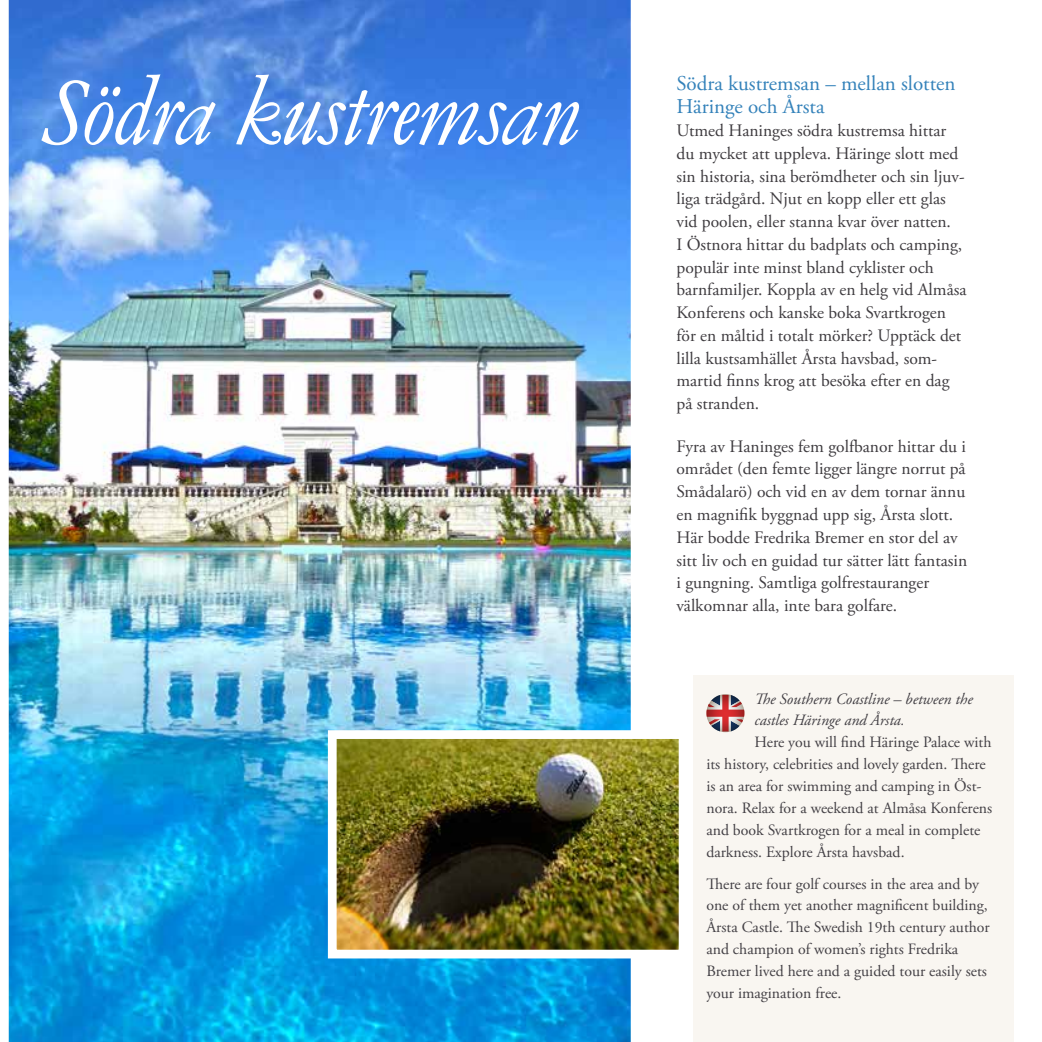
<style>
.page{position:relative;width:1042px;height:1042px;background:#fff}
.page>*{position:absolute;margin:0;border:0;box-sizing:border-box;transform-origin:0 0}
.t1{font:94.5px "Garamond Elegant FS";letter-spacing:-.005em;color:#fff}
.t2{font:21px/23.6px "Adobe Garamond Pro";color:#3482ba}
.t3{font:17.5px/22.8px "Adobe Garamond Pro";color:#3e3b3f}
.t4{font:15.75px/21.9px "Adobe Garamond Pro";color:#434045}
.t5{font:italic 15.75px/21.9px "Adobe Garamond Pro";color:#434045}
</style>
<div class="page">
<img style="left:8px;top:0;width:623px;height:1042px">
<div style="left:693px;top:675px;width:321px;height:367px;background:#f9f6f1"></div>
<svg style="left:706px;top:694px;width:38px;height:38px"></svg>
<svg style="left:706px;top:695px;width:38px;height:36px"></svg>
<img style="left:338px;top:740px;width:339px;height:208px">
<div style="left:328px;top:730px;width:359px;height:228px;border:9px solid #fff"></div>
<h1 class="t1" style="left:33px;top:62px;width:541px">Södra kustremsan</h1>
<p class="t2" style="left:676px;top:72px;width:281px">Södra kustremsan – mellan slotten<br>Häringe och Årsta</p>
<p class="t3" style="left:676px;top:120px;width:292px">Utmed Haninges södra kustremsa hittar du mycket att uppleva. Häringe slott med sin historia, sina berömdheter och sin ljuv&shy;liga trädgård. Njut en kopp eller ett glas vid poolen, eller stanna kvar över natten.<br>I Östnora hittar du badplats och camping, populär inte minst bland cyklister och barnfamiljer. Koppla av en helg vid Almåsa Konferens och kanske boka Svartkrogen för en måltid i totalt mörker? Upptäck det lilla kustsamhället Årsta havsbad, som&shy;martid finns krog att besöka efter en dag på stranden.</p>
<p class="t3" style="left:676px;top:435px;width:292px">Fyra av Haninges fem golfbanor hittar du i området (den femte ligger längre norrut på Smådalarö) och vid en av dem tornar ännu en magnifik byggnad upp sig, Årsta slott.<br>Här bodde Fredrika Bremer en stor del av sitt liv och en guidad tur sätter lätt fantasin i gungning. Samtliga golfrestauranger välkomnar alla, inte bara golfare.</p>
<p class="t5" style="left:754px;top:688px;width:220px">The Southern Coastline – between the castles Häringe and Årsta.</p>
<p class="t4" style="left:706px;top:732px;width:287px;text-indent:48px">Here you will find Häringe Palace with its history, celebrities and lovely garden. There is an area for swimming and camping in Öst&shy;nora. Relax for a weekend at Almåsa Konferens and book Svartkrogen for a meal in complete darkness. Explore Årsta havsbad.</p>
<p class="t4" style="left:706px;top:873px;width:285px">There are four golf courses in the area and by one of them yet another magnificent building, Årsta Castle. The Swedish 19th century author and champion of women’s rights Fredrika Bremer lived here and a guided tour easily sets your imagination free.</p>
</div>
